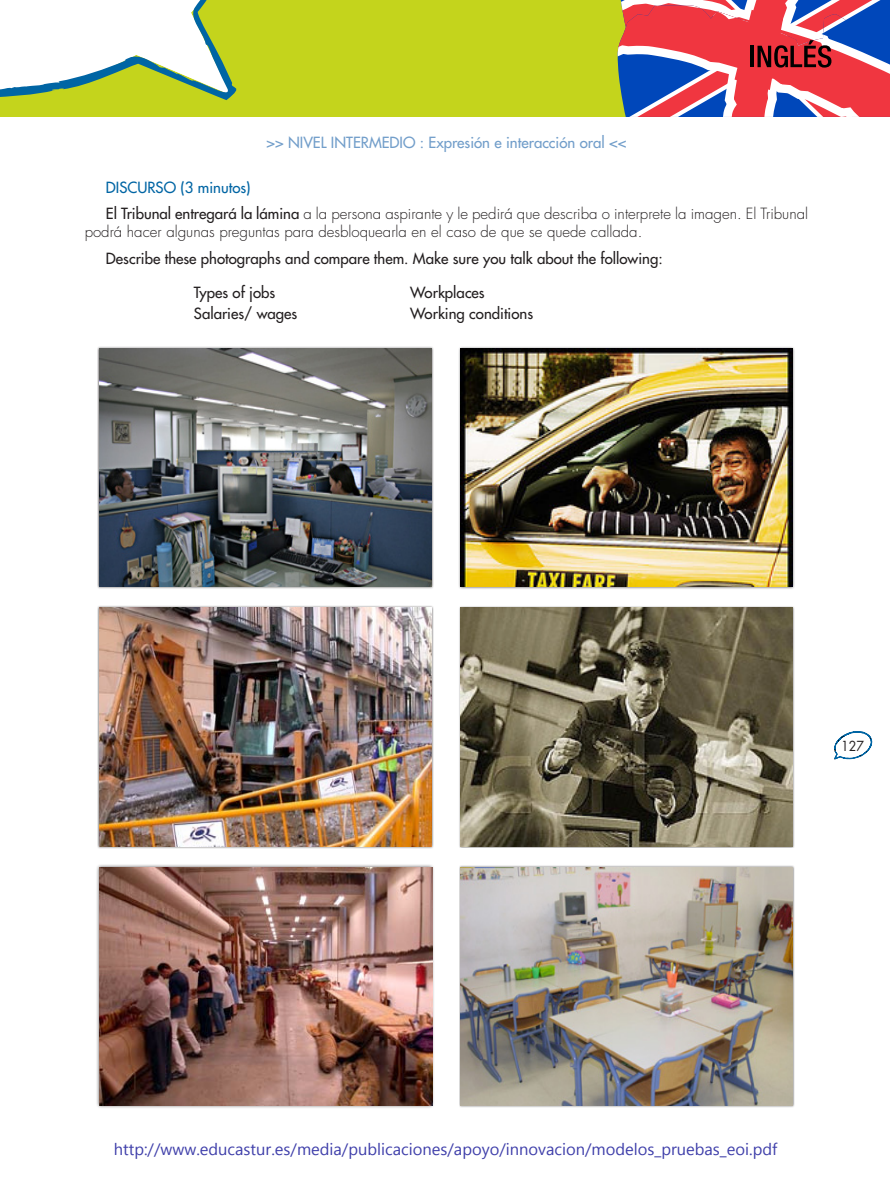
<style>
.page{position:relative;width:890px;height:1199px;background:#fff}
.page>*{position:absolute;margin:0;border:0;box-sizing:border-box;transform-origin:0 0}
.t1{font:16.5px "Khmer UI";color:#4040aa}
.t2{font:300 15px/26.5px "Futura Std";color:#231f20}
.t3{font:500 15px "Futura Std";color:#231f20}
.t4{font:500 15px "Futura Std";color:#729eca}
.t5{font:13.5px "Futura Std";color:#231f20;scale:.92 1}
.s1{font-weight:500;color:#0065a4}
.s2{font-weight:500}
</style>
<div class="page">
<svg style="left:834px;top:731px;width:39px;height:29px"></svg>
<div style="left:0;top:0;width:889px;height:117px;background:#c4d41c"></div>
<div style="left:97px;top:346px;width:336px;height:243px;background:#231f20;opacity:.75"></div>
<img style="left:99px;top:348px;width:332px;height:239px">
<div style="left:458px;top:346px;width:337px;height:243px;background:#231f20;opacity:.75"></div>
<img style="left:460px;top:348px;width:332px;height:239px">
<div style="left:97px;top:605px;width:336px;height:243px;background:#231f20;opacity:.75"></div>
<img style="left:99px;top:607px;width:332px;height:239px">
<div style="left:458px;top:605px;width:336px;height:243px;background:#231f20;opacity:.75"></div>
<img style="left:460px;top:607px;width:332px;height:239px">
<div style="left:96px;top:863px;width:339px;height:245px;background:#231f20;opacity:.75"></div>
<img style="left:99px;top:866px;width:333px;height:239px">
<div style="left:458px;top:864px;width:336px;height:243px;background:#231f20;opacity:.75"></div>
<img style="left:460px;top:866px;width:332px;height:239px">
<svg style="left:0;top:0;width:237px;height:100px"></svg>
<svg style="left:617px;top:0;width:273px;height:117px;background:#b2607a"></svg>
<p class="t4" style="left:266px;top:133px;width:361px">&gt;&gt; NIVEL INTERMEDIO : Expresión e interacción oral &lt;&lt;</p>
<p class="t2" style="left:106px;top:174px;width:703px"><span class="s1">DISCURSO (3 minutos)<br></span><span class="s2">El Tribunal entregará la lámina</span> a la persona aspirante y le pedirá que describa o interprete la imagen. El Tribunal</p>
<p class="t2" style="left:85px;top:219px;width:559px">podrá hacer algunas preguntas para desbloquearla en el caso de que se quede callada.</p>
<p class="t3" style="left:106px;top:249px;width:558px">Describe these photographs and compare them. Make sure you talk about the following:</p>
<p class="t3" style="left:194px;top:282px;width:83px">Types of jobs</p>
<p class="t3" style="left:410px;top:282px;width:76px">Workplaces</p>
<p class="t3" style="left:194px;top:304px;width:105px">Salaries/ wages</p>
<p class="t3" style="left:410px;top:304px;width:124px">Working conditions</p>
<p class="t5" style="left:841px;top:737px;width:26px">127</p>
<p class="t1" style="left:114px;top:1139px;width:664px">http://www.educastur.es/media/publicaciones/apoyo/innovacion/modelos_pruebas_eoi.pdf</p>
</div>
